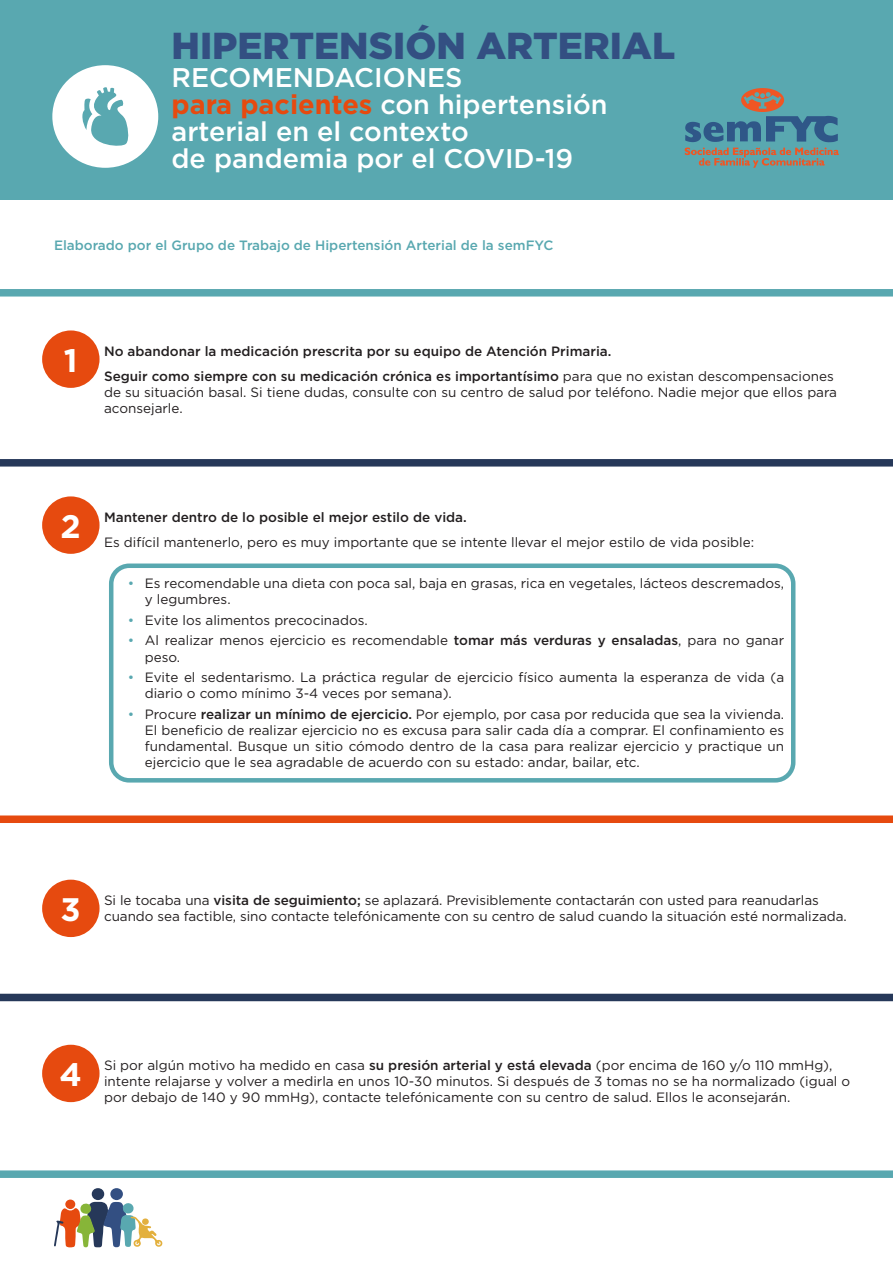
<style>
.page{position:relative;width:893px;height:1263px;background:#fff}
.page>*{position:absolute;margin:0;border:0;box-sizing:border-box;transform-origin:0 0}
.t1{font:900 37.5px "Gotham";color:#334f82}
.Texto_bolas{font:700 32.55px "Gotham";color:#fff}
.Titulo_2{font:500 27px/27px "Gotham";color:#fff}
.t2{font:13.5px/16.2px "Gotham";color:#231f20}
.t3{font:500 13.5px "Gotham";color:#231f20}
.t4{font:500 13.5px "Gotham";color:#59a8b0}
.s1{font-weight:700;color:#e64a0f}
.s2{font-style:inherit}
.s3{font-weight:500}
.s4{color:#59a8b0}
</style>
<div class="page">
<div style="left:0;top:0;width:893px;height:200px;background:#59a8b0"></div>
<div style="left:0;top:994px;width:893px;height:7px;background:#263859"></div>
<div style="left:0;top:815px;width:893px;height:8px;background:#e64a0f"></div>
<div style="left:0;top:459px;width:893px;height:8px;background:#263859"></div>
<div style="left:0;top:289px;width:893px;height:7px;background:#59a8b0"></div>
<div style="left:0;top:1170px;width:893px;height:8px;background:#59a8b0"></div>
<svg style="left:685px;top:88px;width:154px;height:80px"></svg>
<div style="left:42px;top:330px;width:58px;height:58px;background:#e64a0f;border-radius:50%"></div>
<div style="left:42px;top:1045px;width:58px;height:57px;background:#e64a0f;border-radius:50%"></div>
<div style="left:42px;top:880px;width:58px;height:57px;background:#e64a0f;border-radius:50%"></div>
<div style="left:110px;top:1188px;width:13px;height:12px;background:#334f82;border-radius:50%"></div>
<div style="left:92px;top:1188px;width:12px;height:12px;background:#263859;border-radius:50%"></div>
<svg style="left:65px;top:1199px;width:10px;height:10px"></svg>
<svg style="left:54px;top:1202px;width:108px;height:46px"></svg>
<div style="left:42px;top:496px;width:58px;height:58px;background:#e64a0f;border-radius:50%"></div>
<div style="left:109px;top:563px;width:686px;height:219px;border:4px solid #59a8b0;border-radius:18px"></div>
<div style="left:52px;top:65px;width:106px;height:103px;background:#fff;border-radius:50%"></div>
<svg style="left:82px;top:87px;width:47px;height:59px"></svg>
<p class="t1" style="left:171px;top:20px;width:505px">HIPERTENSIÓN ARTERIAL</p>
<p class="Titulo_2" style="left:171px;top:63px;width:292px">RECOMENDACIONES</p>
<p class="Titulo_2" style="left:171px;top:90px;width:438px"><span class="s1">para pacientes</span> con hipertensión arterial en el contexto</p>
<p class="Titulo_2" style="left:171px;top:144px;width:403px">de pandemia por el COVID<span class="s2">-19</span></p>
<p class="t4" style="left:54px;top:236px;width:501px">Elaborado por el Grupo de Trabajo de Hipertensión Arterial de la semFYC</p>
<p class="Texto_bolas" style="left:64px;top:339px;width:15px">1</p>
<p class="t3" style="left:104px;top:343px;width:509px">No abandonar la medicación prescrita por su equipo de Atención Primaria.</p>
<p class="t2" style="left:104px;top:368px;width:734px"><span class="s3">Seguir como siempre con su medicación crónica es importantísimo</span> para que no existan descompensaciones de su situación basal. Si tiene dudas, consulte con su centro de salud por teléfono. Nadie mejor que ellos para aconsejarle.</p>
<p class="Texto_bolas" style="left:60px;top:505px;width:22px">2</p>
<p class="t3" style="left:104px;top:509px;width:364px">Mantener dentro de lo posible el mejor estilo de vida.</p>
<p class="t2" style="left:104px;top:534px;width:652px">Es difícil mantenerlo, pero es muy importante que se intente llevar el mejor estilo de vida posible:</p>
<p class="t2" style="left:145px;top:575px;width:641px;text-indent:-17px"><span class="s4">•</span> Es recomendable una dieta con poca sal, baja en grasas, rica en vegetales, lácteos descremados, y legumbres.</p>
<p class="t2" style="left:128px;top:612px;width:241px"><span class="s4">•</span> Evite los alimentos precocinados.</p>
<p class="t2" style="left:145px;top:632px;width:641px;text-indent:-17px"><span class="s4">•</span> Al realizar menos ejercicio es recomendable <span class="s3">tomar más verduras y ensaladas</span>, para no ganar peso.</p>
<p class="t2" style="left:145px;top:669px;width:641px;text-indent:-17px"><span class="s4">•</span> Evite el sedentarismo. La práctica regular de ejercicio físico aumenta la esperanza de vida (a diario o como mínimo 3-4 veces por semana).</p>
<p class="t2" style="left:145px;top:705px;width:641px;text-align:justify;text-indent:-17px"><span class="s4">•</span> Procure <span class="s3">realizar un mínimo de ejercicio.</span> Por ejemplo, por casa por reducida que sea la vivienda.<br>El beneficio de realizar ejercicio no es excusa para salir cada día a comprar. El confinamiento es fundamental. Busque un sitio cómodo dentro de la casa para realizar ejercicio y practique un ejercicio que le sea agradable de acuerdo con su estado: andar, bailar, etc.</p>
<p class="Texto_bolas" style="left:61px;top:888px;width:22px">3</p>
<p class="t2" style="left:104px;top:891px;width:744px">Si le tocaba una <span class="s3">visita de seguimiento;</span> se aplazará. Previsiblemente contactarán con usted para reanudarlas cuando sea factible, sino contacte telefónicamente con su centro de salud cuando la situación esté normalizada.</p>
<p class="Texto_bolas" style="left:59px;top:1053px;width:24px">4</p>
<p class="t2" style="left:104px;top:1057px;width:748px">Si por algún motivo ha medido en casa <span class="s3">su presión arterial y está elevada</span> (por encima de 160 y/o 110 mmHg), intente relajarse y volver a medirla en unos 10-30 minutos. Si después de 3 tomas no se ha normalizado (igual o por debajo de 140 y 90 mmHg), contacte telefónicamente con su centro de salud. Ellos le aconsejarán.</p>
</div>
